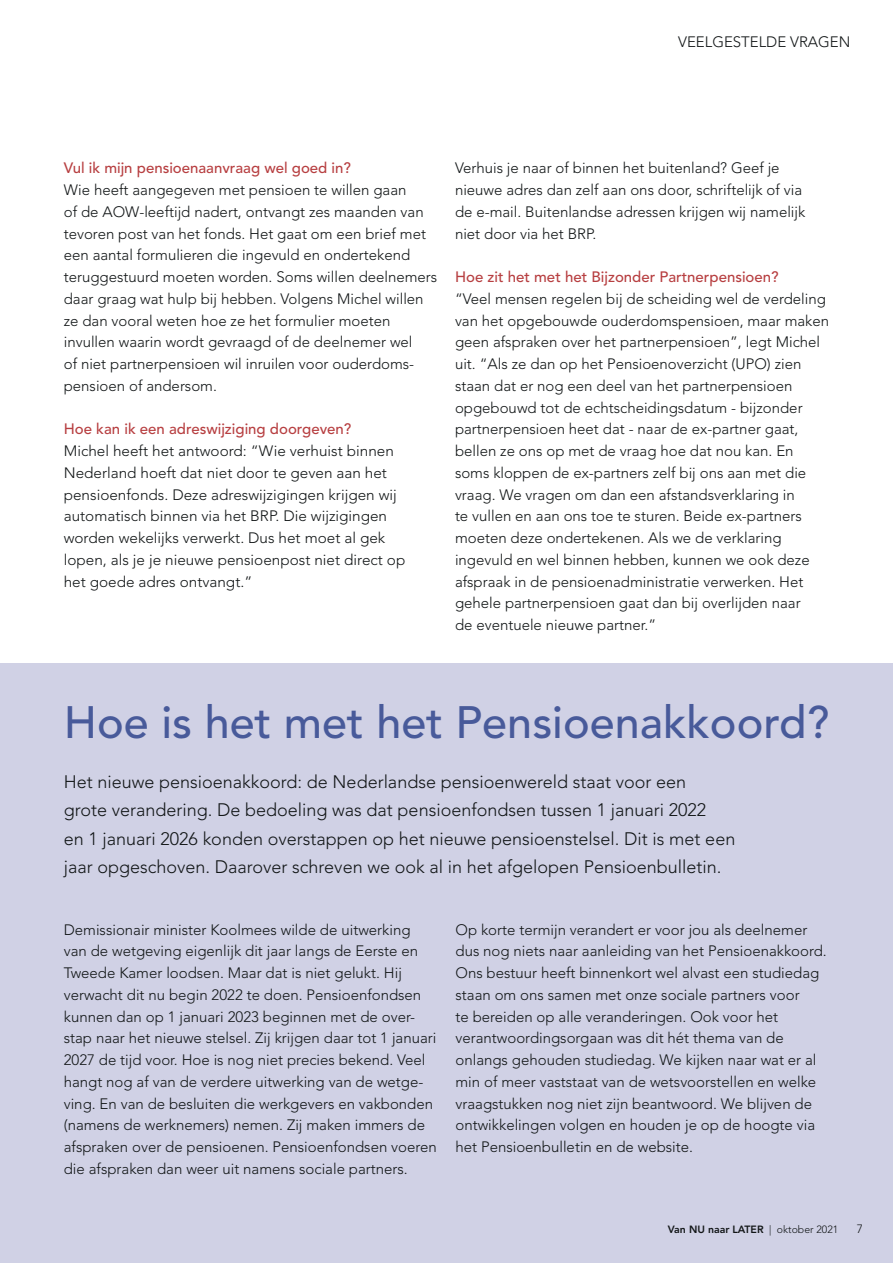
<style>
.page{position:relative;width:893px;height:1263px;background:#fff}
.page>*{position:absolute;margin:0;border:0;box-sizing:border-box;transform-origin:0 0}
.t1{font:500 45px "Avenir LT Std";color:#485a9a}
.t2{font:300 18px/28.5px "Avenir LT Std";color:#121617}
.t3{font:300 15px/21.8px "Avenir LT Std";color:#121617}
.t4{font:500 15px "Avenir LT Std";color:#b73f41}
.t5{font:300 12px "Avenir LT Std";color:#121617}
.t6{font:800 10.5px "Avenir LT Std";color:#121617}
.s1{font-weight:300}
</style>
<div class="page">
<div style="left:0;top:663px;width:893px;height:600px;background:#d0d1e5"></div>
<p class="t3" style="left:678px;top:31px;width:174px">VEELGESTELDE VRAGEN</p>
<p class="t4" style="left:64px;top:159px;width:289px">Vul ik mijn pensioenaanvraag wel goed in?</p>
<p class="t3" style="left:64px;top:179px;width:375px">Wie heeft aangegeven met pensioen te willen gaan<br>of de AOW-leeftijd nadert, ontvangt zes maanden van tevoren post van het fonds. Het gaat om een brief met een aantal formulieren die ingevuld en ondertekend teruggestuurd moeten worden. Soms willen deelnemers daar graag wat hulp bij hebben. Volgens Michel willen ze dan vooral weten hoe ze het formulier moeten invullen waarin wordt gevraagd of de deelnemer wel<br>of niet partnerpensioen wil inruilen voor ouderdoms&shy;pensioen of andersom.</p>
<p class="t4" style="left:64px;top:420px;width:289px">Hoe kan ik een adreswijziging doorgeven?</p>
<p class="t3" style="left:64px;top:440px;width:343px">Michel heeft het antwoord: “Wie verhuist binnen Nederland hoeft dat niet door te geven aan het pensioenfonds. Deze adreswijzigingen krijgen wij automatisch binnen via het BRP. Die wijzigingen worden wekelijks verwerkt. Dus het moet al gek lopen, als je je nieuwe pensioenpost niet direct op het goede adres ontvangt.”</p>
<p class="t3" style="left:455px;top:157px;width:352px">Verhuis je naar of binnen het buitenland? Geef je nieuwe adres dan zelf aan ons door, schriftelijk of via de e-mail. Buitenlandse adressen krijgen wij namelijk niet door via het BRP.</p>
<p class="t4" style="left:455px;top:268px;width:325px">Hoe zit het met het Bijzonder Partnerpensioen?</p>
<p class="t3" style="left:455px;top:288px;width:376px">“Veel mensen regelen bij de scheiding wel de verdeling van het opgebouwde ouderdomspensioen, maar maken geen afspraken over het partnerpensioen”, legt Michel uit. “Als ze dan op het Pensioenoverzicht (UPO) zien staan dat er nog een deel van het partnerpensioen opgebouwd tot de echtscheidingsdatum - bijzonder partnerpensioen heet dat - naar de ex-partner gaat, bellen ze ons op met de vraag hoe dat nou kan. En soms kloppen de ex-partners zelf bij ons aan met die vraag. We vragen om dan een afstandsverklaring in<br>te vullen en aan ons toe te sturen. Beide ex-partners moeten deze ondertekenen. Als we de verklaring ingevuld en wel binnen hebben, kunnen we ook deze afspraak in de pensioenadministratie verwerken. Het gehele partnerpensioen gaat dan bij overlijden naar<br>de eventuele nieuwe partner.”</p>
<h1 class="t1" style="left:64px;top:696px;width:767px">Hoe is het met het Pensioenakkoord?</h1>
<p class="t2" style="left:64px;top:767px;width:673px">Het nieuwe pensioenakkoord: de Nederlandse pensioenwereld staat voor een<br>grote verandering. De bedoeling was dat pensioenfondsen tussen 1 januari 2022<br>en 1 januari 2026 konden overstappen op het nieuwe pensioenstelsel. Dit is met een jaar opgeschoven. Daarover schreven we ook al in het afgelopen Pensioenbulletin.</p>
<p class="t3" style="left:64px;top:919px;width:375px">Demissionair minister Koolmees wilde de uitwerking van de wetgeving eigenlijk dit jaar langs de Eerste en Tweede Kamer loodsen. Maar dat is niet gelukt. Hij verwacht dit nu begin 2022 te doen. Pensioenfondsen kunnen dan op 1 januari 2023 beginnen met de over&shy;stap naar het nieuwe stelsel. Zij krijgen daar tot 1 januari 2027 de tijd voor. Hoe is nog niet precies bekend. Veel hangt nog af van de verdere uitwerking van de wetge&shy;ving. En van de besluiten die werkgevers en vakbonden (namens de werknemers) nemen. Zij maken immers de afspraken over de pensioenen. Pensioenfondsen voeren die afspraken dan weer uit namens sociale partners.</p>
<p class="t3" style="left:455px;top:919px;width:373px">Op korte termijn verandert er voor jou als deelnemer dus nog niets naar aanleiding van het Pensioenakkoord.<br>Ons bestuur heeft binnenkort wel alvast een studiedag staan om ons samen met onze sociale partners voor<br>te bereiden op alle veranderingen. Ook voor het verantwoordingsorgaan was dit hét thema van de onlangs gehouden studiedag. We kijken naar wat er al min of meer vaststaat van de wetsvoorstellen en welke vraagstukken nog niet zijn beantwoord. We blijven de ontwikkelingen volgen en houden je op de hoogte via het Pensioenbulletin en de website.</p>
<p class="t6" style="left:668px;top:1223px;width:172px">Van NU naar LATER <span class="s1">| oktober 2021</span></p>
<p class="t5" style="left:857px;top:1222px;width:8px">7</p>
</div>
